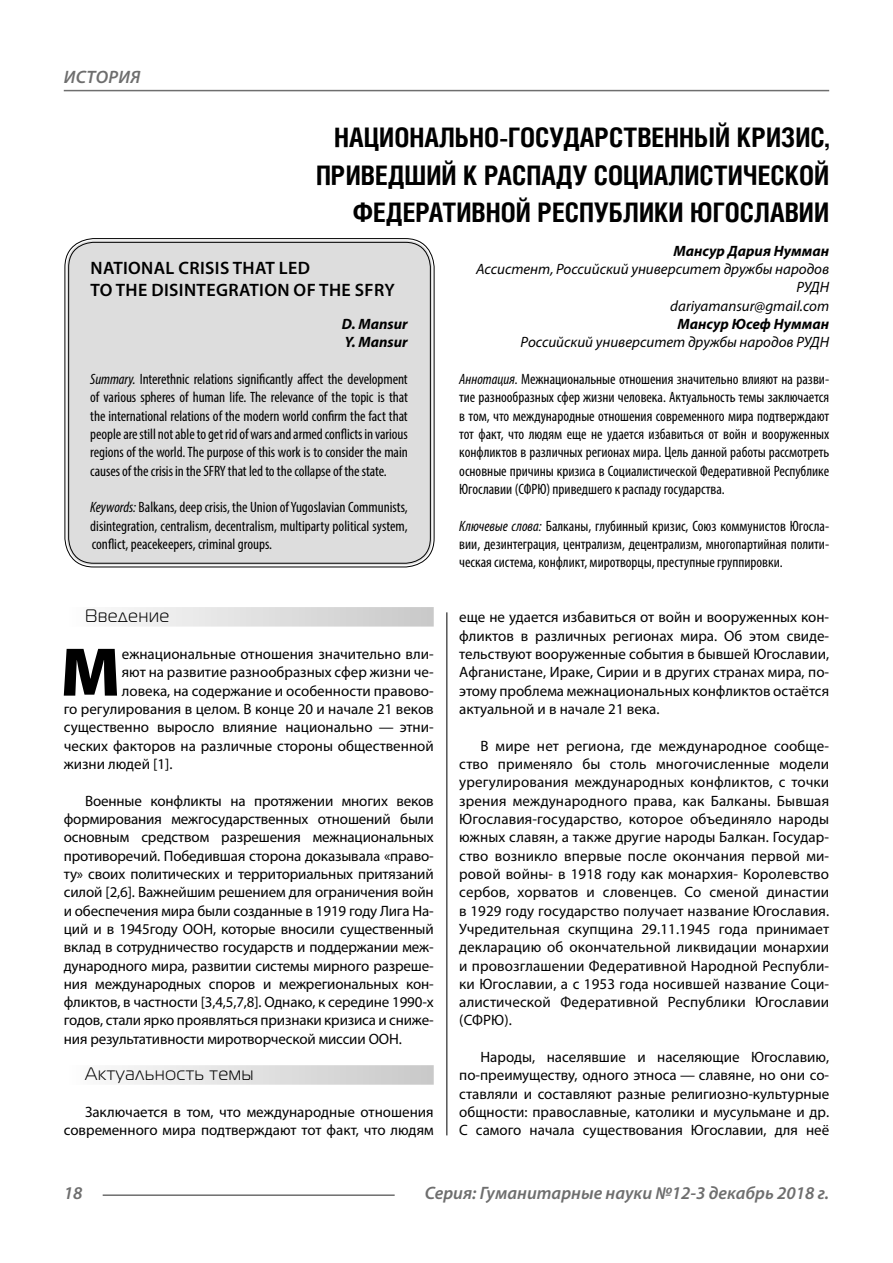
<style>
.page{position:relative;width:893px;height:1263px;background:#fff}
.page>*{position:absolute;margin:0;border:0;box-sizing:border-box;transform-origin:0 0}
.Bukvica{font:900 69.3px "Myriad Pro";color:#000}
.Header{font:700 27px/37.5px "Helios Cond";color:#000;text-align:right}
.t1{font:italic 600 18px "Myriad Pro";color:#6e6e6e}
.Header-eng{font:600 18px/21.6px "Myriad Pro";letter-spacing:.02em;color:#000}
.Subheader{font:18px "Magistral C";letter-spacing:.05em;color:#000}
.Normal{font:15px/18.3px "Myriad Pro";color:#000;text-align:justify}
.Annotation-rus{font:condensed 15px/18.3px "Myriad Pro";color:#000;text-align:justify}
.Annotation-eng{font:condensed 15px/18.3px "Myriad Pro";letter-spacing:-.005em;color:#000;text-align:justify}
.Bukvica-2{font:15px "Myriad Pro";color:#000}
.Author-doc{font:italic 15px/18.3px "Myriad Pro";color:#000;text-align:right}
.Author{font:italic 700 15px "Myriad Pro";color:#000}
.Author-email{font:italic 15px "Myriad Pro";color:#000}
.Author-eng{font:italic 700 15px "Myriad Pro";color:#000}
.s1{font-style:italic}
</style>
<div class="page">
<hr style="left:446px;top:612px;width:1px;height:523px;background:#000">
<div style="left:64px;top:607px;width:370px;height:20px;background:linear-gradient(to right,#fdfdfd,#c8c8c8)"></div>
<div style="left:64px;top:1065px;width:370px;height:20px;background:linear-gradient(to right,#fdfdfd,#c8c8c8)"></div>
<div style="left:67px;top:240px;width:365px;height:325px;background:#ddd;border-radius:27px"></div>
<div style="left:65px;top:238px;width:369px;height:329px;border:1px solid #000;border-radius:29px"></div>
<div style="left:68px;top:242px;width:363px;height:322px;border:1px solid #000;border-radius:25px"></div>
<hr style="left:103px;top:1194px;width:292px;height:2px;background:#6e6e6e">
<hr style="left:64px;top:90px;width:765px;height:1px;background:#6e6e6e">
<p class="t1" style="left:64px;top:66px;width:24px">История</p>
<p class="Header" style="left:316px;top:118px;width:515px">НАЦИОНАЛЬНО-ГОСУДАРСТВЕННЫЙ КРИЗИС,<br>ПРИВЕДШИЙ К РАСПАДУ СОЦИАЛИСТИЧЕСКОЙ<br>ФЕДЕРАТИВНОЙ РЕСПУБЛИКИ ЮГОСЛАВИИ</p>
<p class="Author" style="left:673px;top:241px;width:157px">Мансур Дария Нумман</p>
<p class="Author-doc" style="left:476px;top:260px;width:355px">Ассистент, Российский университет дружбы народов<br>РУДН</p>
<p class="Author-email" style="left:670px;top:296px;width:160px">dariyamansur@gmail.com</p>
<p class="Author" style="left:677px;top:314px;width:153px">Мансур Юсеф Нумман</p>
<p class="Author-doc" style="left:520px;top:333px;width:310px">Российский университет дружбы народов РУДН</p>
<p class="Annotation-rus" style="left:459px;top:370px;width:371px"><span class="s1">Аннотация.</span> Межнациональные отношения значительно влияют на разви&shy;тие разнообразных сфер жизни человека. Актуальность темы заключается в том, что международные отношения современного мира подтверждают тот факт, что людям еще не удается избавиться от войн и вооруженных конфликтов в различных регионах мира. Цель данной работы рассмотреть основные причины кризиса в Социалистической Федеративной Республике Югославии (СФРЮ) приведшего к распаду государства.</p>
<p class="Annotation-rus" style="left:459px;top:516px;width:371px"><span class="s1">Ключевые слова:</span> Балканы, глубинный кризис, Союз коммунистов Югосла&shy;вии, дезинтеграция, централизм, децентрализм, многопартийная полити&shy;ческая система, конфликт, миротворцы, преступные группировки.</p>
<p class="Header-eng" style="left:90px;top:257px;width:306px">NATIONAL CRISIS THAT LED<br>TO THE DISINTEGRATION OF THE SFRY</p>
<p class="Author-eng" style="left:342px;top:314px;width:67px">D. Mansur</p>
<p class="Author-eng" style="left:345px;top:333px;width:65px">Y. Mansur</p>
<p class="Annotation-eng" style="left:90px;top:370px;width:319px"><span class="s1">Summary.</span> Interethnic relations significantly affect the development of various spheres of human life. The relevance of the topic is that the international relations of the modern world confirm the fact that people are still not able to get rid of wars and armed conflicts in various regions of the world. The purpose of this work is to consider the main causes of the crisis in the SFRY that led to the collapse of the state.</p>
<p class="Annotation-eng" style="left:90px;top:498px;width:319px"><span class="s1">Keywords:</span> Balkans, deep crisis, the Union of Yugoslavian Communists, disintegration, centralism, decentralism, multiparty political system, conflict, peacekeepers, criminal groups.</p>
<p class="Subheader" style="left:85px;top:606px;width:86px">Введение</p>
<p class="Bukvica" style="left:60px;top:626px;width:62px">М</p>
<p class="Bukvica-2" style="left:122px;top:645px;width:313px">ежнациональные отношения значительно вли-</p>
<p class="Bukvica-2" style="left:122px;top:663px;width:313px">яют на развитие разнообразных сфер жизни че-</p>
<p class="Bukvica-2" style="left:122px;top:681px;width:313px">ловека, на содержание и особенности правово-</p>
<p class="Bukvica-2" style="left:64px;top:700px;width:371px">го регулирования в целом. В конце 20 и начале 21 веков</p>
<p class="Bukvica-2" style="left:64px;top:718px;width:371px">существенно выросло влияние национально — этни-</p>
<p class="Bukvica-2" style="left:64px;top:736px;width:371px">ческих факторов на различные стороны общественной</p>
<p class="Bukvica-2" style="left:64px;top:755px;width:110px">жизни людей [1].</p>
<p class="Normal" style="left:64px;top:791px;width:371px;text-indent:21px">Военные конфликты на протяжении многих веков формирования межгосударственных отношений были основным средством разрешения межнациональных противоречий. Победившая сторона доказывала «право&shy;ту» своих политических и территориальных притязаний силой [2,6]. Важнейшим решением для ограничения войн и обеспечения мира были созданные в 1919 году Лига На&shy;ций и в 1945году ООН, которые вносили существенный вклад в сотрудничество государств и поддержании меж&shy;дународного мира, развитии системы мирного разреше&shy;ния международных споров и межрегиональных кон&shy;фликтов, в частности [3,4,5,7,8]. Однако, к середине 1990-х годов, стали ярко проявляться признаки кризиса и сниже&shy;ния результативности миротворческой миссии ООН.</p>
<p class="Subheader" style="left:85px;top:1064px;width:170px">Актуальность темы</p>
<p class="Normal" style="left:64px;top:1103px;width:371px;text-align:right">Заключается в том, что международные отношения современного мира подтверждают тот факт, что людям</p>
<p class="Normal" style="left:459px;top:608px;width:371px">еще не удается избавиться от войн и вооруженных кон&shy;фликтов в различных регионах мира. Об этом свиде&shy;тельствуют вооруженные события в бывшей Югославии, Афганистане, Ираке, Сирии и в других странах мира, по&shy;этому проблема межнациональных конфликтов остаётся актуальной и в начале 21 века.</p>
<p class="Normal" style="left:459px;top:736px;width:371px;text-indent:21px">В мире нет региона, где международное сообще&shy;ство применяло бы столь многочисленные модели урегулирования международных конфликтов, с точки зрения международного права, как Балканы. Бывшая Югославия-государство, которое объединяло народы южных славян, а также другие народы Балкан. Государ&shy;ство возникло впервые после окончания первой ми&shy;ровой войны- в 1918 году как монархия- Королевство сербов, хорватов и словенцев. Со сменой династии в 1929 году государство получает название Югославия.<br>Учредительная скупщина 29.11.1945 года принимает декларацию об окончательной ликвидации монархии и провозглашении Федеративной Народной Республи&shy;ки Югославии, а с 1953 года носившей название Соци&shy;алистической Федеративной Республики Югославии (СФРЮ).</p>
<p class="Normal" style="left:459px;top:1048px;width:371px;text-indent:21px">Народы, населявшие и населяющие Югославию, по-преимуществу, одного этноса — славяне, но они со&shy;ставляли и составляют разные религиозно-культурные общности: православные, католики и мусульмане и др.<br>С самого начала существования Югославии, для неё</p>
<p class="t1" style="left:64px;top:1182px;width:20px">18</p>
<p class="t1" style="left:425px;top:1182px;width:406px">Серия: Гуманитарные науки №12-3 декабрь 2018 г.</p>
</div>
